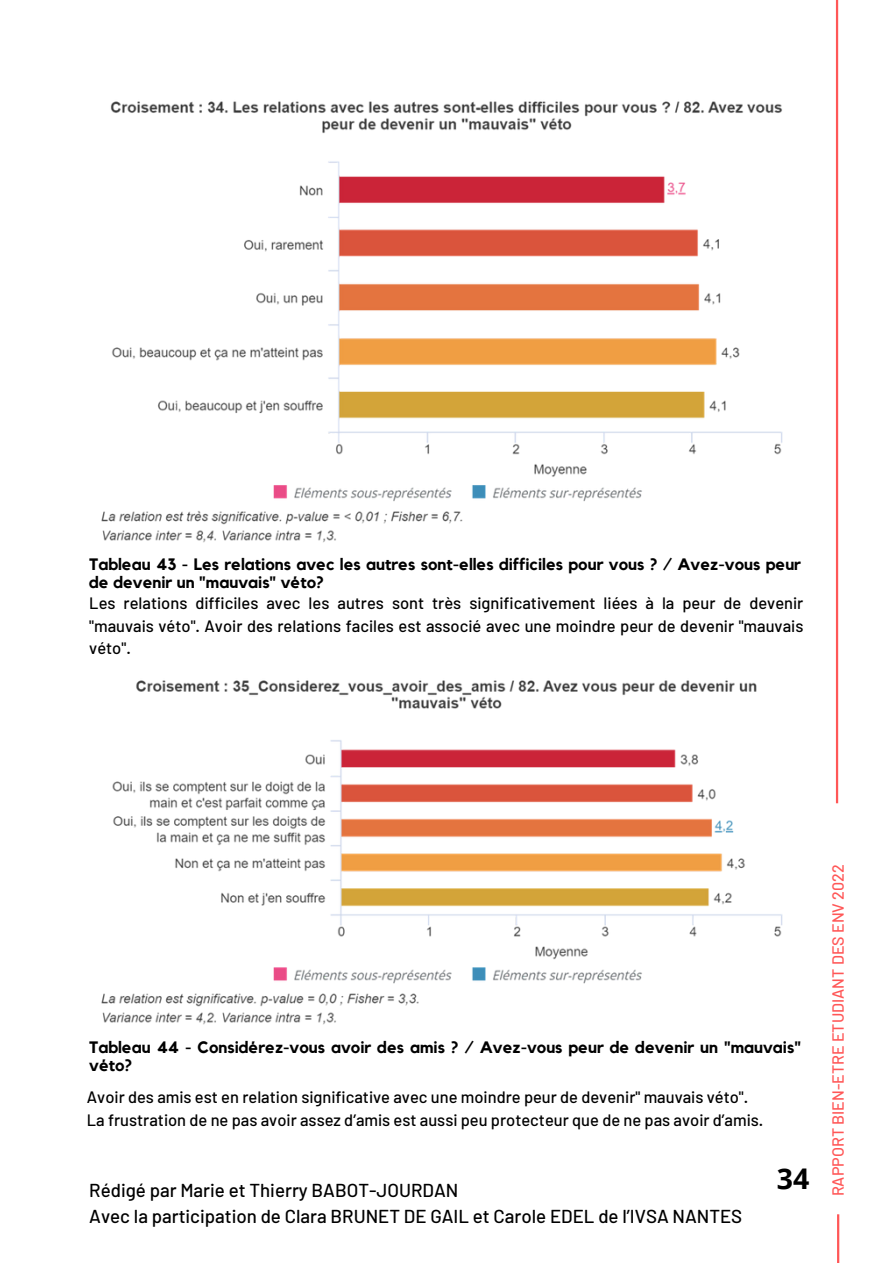
<style>
.page{position:relative;width:893px;height:1264px;background:#fff}
.page>*{position:absolute;margin:0;border:0;box-sizing:border-box;transform-origin:0 0}
.t1{font:700 28.5px "Open Sans";color:#000}
.t2{font:500 18.75px "Barlow";color:#000}
.t3{font:500 16.5px/22.5px "Barlow";color:#000;text-align:justify}
.t4{font:700 16.5px/18px "Kollektif";color:#000}
.t5{font:500 16.05px "Barlow";color:#ff5757}
</style>
<div class="page">
<hr style="left:835px;top:0;width:3px;height:803px;background:#ff5757">
<hr style="left:837px;top:1214px;width:2px;height:48px;background:#ff5757">
<img style="left:101px;top:101px;width:682px;height:442px">
<img style="left:101px;top:680px;width:682px;height:345px">
<p class="t4" style="left:89px;top:556px;width:713px">Tableau 43 - Les relations avec les autres sont-elles difficiles pour vous ? / Avez-vous peur de devenir un "mauvais" véto?</p>
<p class="t3" style="left:89px;top:591px;width:715px">Les relations difficiles avec les autres sont très significativement liées à la peur de devenir "mauvais véto". Avoir des relations faciles est associé avec une moindre peur de devenir "mauvais véto".</p>
<p class="t4" style="left:89px;top:1038px;width:713px">Tableau 44 - Considérez-vous avoir des amis ? / Avez-vous peur de devenir un "mauvais" véto?</p>
<p class="t3" style="left:87px;top:1085px;width:662px">Avoir des amis est en relation significative avec une moindre peur de devenir" mauvais véto".</p>
<p class="t3" style="left:87px;top:1108px;width:678px">La frustration de ne pas avoir assez d’amis est aussi peu protecteur que de ne pas avoir d’amis.</p>
<p class="t2" style="left:89px;top:1178px;width:370px">Rédigé par Marie et Thierry BABOT-JOURDAN</p>
<p class="t2" style="left:89px;top:1203px;width:654px">Avec la participation de Clara BRUNET DE GAIL et Carole EDEL de l’IVSA NANTES</p>
<p class="t1" style="left:776px;top:1158px;width:34px">34</p>
<p class="t5" style="left:827px;top:1196px;width:333px;rotate:-90deg">RAPPORT BIEN-ETRE ETUDIANT DES ENV 2022</p>
</div>
